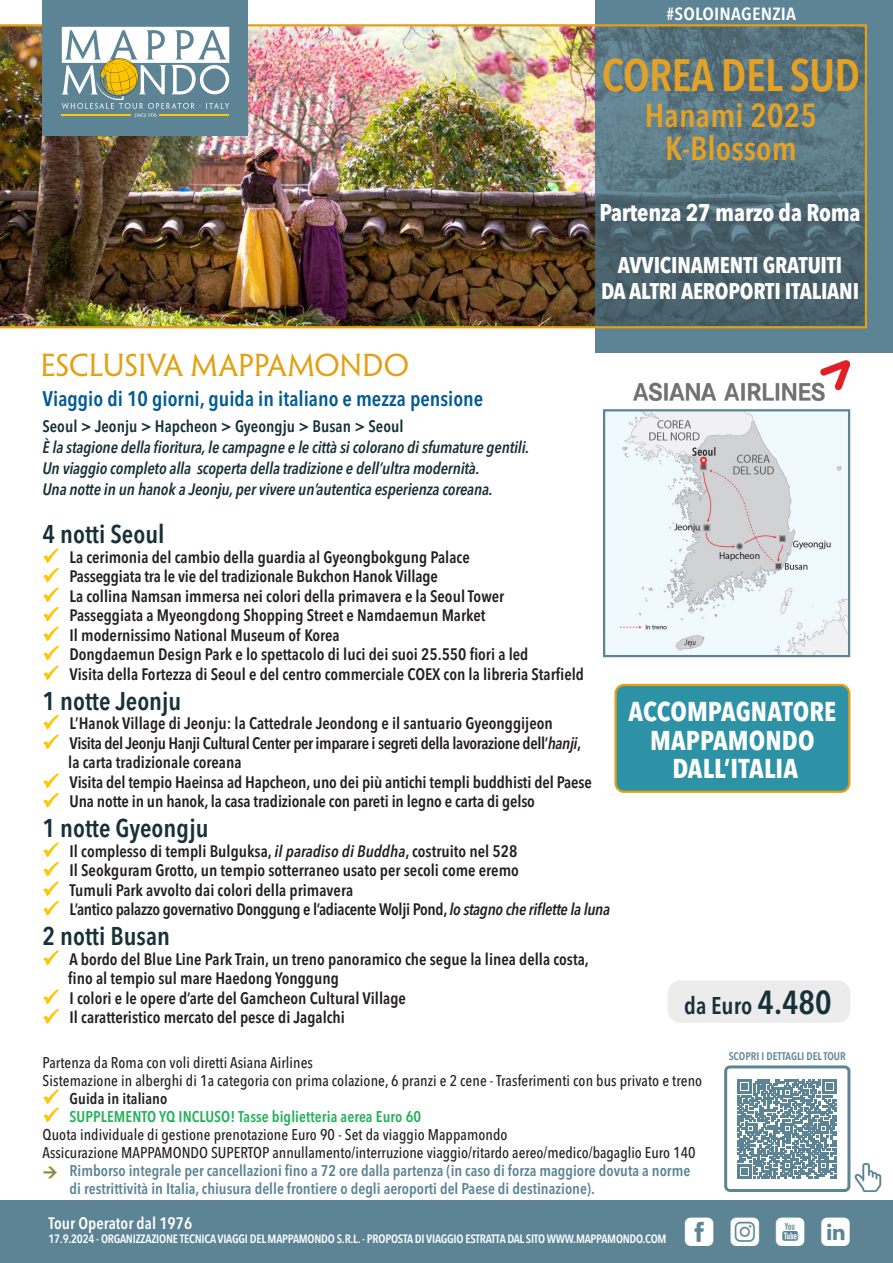
<style>
.page{position:relative;width:893px;height:1263px;background:#fff}
.page>*{position:absolute;margin:0;border:0;box-sizing:border-box;transform-origin:0 0}
.t1{font:600 condensed 45px "Avenir Next LT Pro";letter-spacing:-.01em;color:#e4a225}
.t2{font:36px "Mappamondoutil";color:#fff}
.t3{font:600 condensed 33px "Avenir Next LT Pro";letter-spacing:.005em;color:#e4a225}
.t4{font:28.5px "Penumbra Half Serif Std";color:#e4a013}
.t5{font:700 condensed 27px "Avenir Next LT Pro";letter-spacing:.005em;color:#fff}
.t6{font:600 condensed 25.5px "Avenir Next LT Pro";color:#173138}
.t7{font:700 condensed 24px "Avenir Next LT Pro";letter-spacing:-.01em;color:#fff}
.t8{font:600 condensed 24px "Avenir Next LT Pro";color:#173138}
.t9{font:700 condensed 22.5px "Avenir Next LT Pro";letter-spacing:-.01em;color:#fff}
.t10{font:600 condensed 21px "Avenir Next LT Pro";color:#005b94}
.t11{font:600 condensed 17.55px "Avenir Next LT Pro";letter-spacing:.01em;color:#fff;scale:1.11 1}
.t12{font:600 condensed 16.5px "Avenir Next LT Pro";color:#231f20}
.t13{font:italic 600 condensed 16.5px "Avenir Next LT Pro";letter-spacing:-.01em;color:#173138}
.t14{font:600 condensed 16.5px "Avenir Next LT Pro";letter-spacing:-.02em;color:#231f20}
.t15{font:600 condensed 16.5px "Avenir Next LT Pro";letter-spacing:-.025em;color:#231f20}
.t16{font:600 condensed 16.5px "Avenir Next LT Pro";color:#173138}
.t17{font:600 condensed 16.5px "Avenir Next LT Pro";color:#fff}
.t18{font:500 condensed 15.45px "Avenir Next LT Pro";letter-spacing:.005em;color:#231f20}
.t19{font:600 condensed 15.45px/18px "Avenir Next LT Pro";color:#5c8495}
.t20{font:600 condensed 15.45px "Avenir Next LT Pro";letter-spacing:.005em;color:#21b259}
.t21{font:600 condensed 15.45px "Avenir Next LT Pro";letter-spacing:.005em;color:#231f20}
.t22{font:600 condensed 12px "Avenir Next LT Pro";letter-spacing:-.02em;color:#fff}
.t23{font:600 condensed 10.95px "Avenir Next LT Pro";color:#5c8495}
.s1{font-style:italic}
.s2{font-size:33px}
</style>
<div class="page">
<div style="left:0;top:1200px;width:893px;height:63px;background:#5c8495"></div>
<div style="left:668px;top:980px;width:182px;height:43px;background:#ececec;border-radius:13px"></div>
<div style="left:595px;top:0;width:298px;height:353px;background:#5c8495"></div>
<img style="left:606px;top:412px;width:241px;height:242px">
<div style="left:603px;top:409px;width:247px;height:248px;border:2px solid #5c8495"></div>
<img style="left:0;top:24px;width:867px;height:304px">
<div style="left:42px;top:0;width:206px;height:136px;background:#5c8495"></div>
<svg style="left:62px;top:27px;width:167px;height:90px"></svg>
<div style="left:724px;top:1065px;width:126px;height:127px;border:3px solid #5c8495;border-radius:4px"></div>
<svg style="left:737px;top:1079px;width:100px;height:99px"></svg>
<img style="left:855px;top:1163px;width:26px;height:28px">
<div style="left:616px;top:685px;width:233px;height:107px;background:#2d92a5;border-radius:9px"></div>
<div style="left:614px;top:684px;width:236px;height:109px;border:2px solid #e4a013;border-radius:9px"></div>
<img style="left:634px;top:360px;width:215px;height:41px">
<p class="t11" style="left:667px;top:3px;width:118px">#SOLOINAGENZIA</p>
<p class="t1" style="left:602px;top:48px;width:260px">COREA DEL SUD</p>
<p class="t3" style="left:645px;top:96px;width:174px">Hanami 2025</p>
<p class="t3" style="left:665px;top:129px;width:133px">K-Blossom</p>
<p class="t4" style="left:40px;top:348px;width:370px">ESCLUSIVA MAPPAMONDO</p>
<p class="t10" style="left:43px;top:386px;width:442px">Viaggio di 10 giorni, guida in italiano e mezza pensione</p>
<p class="t16" style="left:43px;top:416px;width:362px">Seoul &gt; Jeonju &gt; Hapcheon &gt; Gyeongju &gt; Busan &gt; Seoul</p>
<p class="t13" style="left:43px;top:437px;width:488px">È la stagione della fioritura, le campagne e le città si colorano di sfumature gentili.</p>
<p class="t13" style="left:43px;top:458px;width:439px">Un viaggio completo alla scoperta della tradizione e dell’ultra modernità.</p>
<p class="t13" style="left:43px;top:479px;width:452px">Una notte in un hanok a Jeonju, per vivere un’autentica esperienza coreana.</p>
<p class="t7" style="left:599px;top:198px;width:263px">Partenza 27 marzo da Roma</p>
<p class="t9" style="left:618px;top:252px;width:226px">AVVICINAMENTI GRATUITI</p>
<p class="t9" style="left:601px;top:277px;width:259px">DA ALTRI AEROPORTI ITALIANI</p>
<p class="t6" style="left:43px;top:519px;width:124px">4 notti Seoul</p>
<p class="t12" style="left:70px;top:547px;width:402px">La cerimonia del cambio della guardia al Gyeongbokgung Palace</p>
<p class="t12" style="left:70px;top:566px;width:370px">Passeggiata tra le vie del tradizionale Bukchon Hanok Village</p>
<p class="t12" style="left:70px;top:586px;width:436px">La collina Namsan immersa nei colori della primavera e la Seoul Tower</p>
<p class="t12" style="left:70px;top:605px;width:418px">Passeggiata a Myeongdong Shopping Street e Namdaemun Market</p>
<p class="t12" style="left:70px;top:625px;width:272px">Il modernissimo National Museum of Korea</p>
<p class="t12" style="left:70px;top:644px;width:460px">Dongdaemun Design Park e lo spettacolo di luci dei suoi 25.550 fiori a led</p>
<p class="t12" style="left:70px;top:664px;width:516px">Visita della Fortezza di Seoul e del centro commerciale COEX con la libreria Starfield</p>
<p class="t6" style="left:43px;top:685px;width:140px">1 notte Jeonju</p>
<p class="t12" style="left:70px;top:713px;width:485px">L’Hanok Village di Jeonju: la Cattedrale Jeondong e il santuario Gyeonggijeon</p>
<p class="t15" style="left:70px;top:733px;width:513px">Visita del Jeonju Hanji Cultural Center per imparare i segreti della lavorazione dell’<span class="s1">hanji</span>,</p>
<p class="t12" style="left:68px;top:752px;width:175px">la carta tradizionale coreana</p>
<p class="t12" style="left:70px;top:772px;width:524px">Visita del tempio Haeinsa ad Hapcheon, uno dei più antichi templi buddhisti del Paese</p>
<p class="t12" style="left:70px;top:791px;width:467px">Una notte in un hanok, la casa tradizionale con pareti in legno e carta di gelso</p>
<p class="t6" style="left:43px;top:813px;width:168px">1 notte Gyeongju</p>
<p class="t12" style="left:70px;top:841px;width:449px">Il complesso di templi Bulguksa, <span class="s1">il paradiso di Buddha</span>, costruito nel 528</p>
<p class="t12" style="left:70px;top:860px;width:451px">Il Seokguram Grotto, un tempio sotterraneo usato per secoli come eremo</p>
<p class="t12" style="left:70px;top:880px;width:285px">Tumuli Park avvolto dai colori della primavera</p>
<p class="t14" style="left:70px;top:899px;width:542px">L’antico palazzo governativo Donggung e l’adiacente Wolji Pond, <span class="s1">lo stagno che riflette la luna</span></p>
<p class="t6" style="left:43px;top:921px;width:129px">2 notti Busan</p>
<p class="t12" style="left:70px;top:949px;width:521px">A bordo del Blue Line Park Train, un treno panoramico che segue la linea della costa,</p>
<p class="t12" style="left:68px;top:968px;width:272px">fino al tempio sul mare Haedong Yonggung</p>
<p class="t12" style="left:70px;top:988px;width:338px">I colori e le opere d’arte del Gamcheon Cultural Village</p>
<p class="t12" style="left:70px;top:1007px;width:277px">Il caratteristico mercato del pesce di Jagalchi</p>
<p class="t18" style="left:43px;top:1053px;width:272px">Partenza da Roma con voli diretti Asiana Airlines</p>
<p class="t18" style="left:43px;top:1071px;width:661px">Sistemazione in alberghi di 1a categoria con prima colazione, 6 pranzi e 2 cene - Trasferimenti con bus privato e treno</p>
<p class="t21" style="left:70px;top:1089px;width:99px">Guida in italiano</p>
<p class="t20" style="left:70px;top:1107px;width:353px">SUPPLEMENTO YQ INCLUSO! Tasse biglietteria aerea Euro 60</p>
<p class="t18" style="left:43px;top:1125px;width:466px">Quota individuale di gestione prenotazione Euro 90 - Set da viaggio Mappamondo</p>
<p class="t18" style="left:43px;top:1143px;width:654px">Assicurazione MAPPAMONDO SUPERTOP annullamento/interruzione viaggio/ritardo aereo/medico/bagaglio Euro 140</p>
<p class="t19" style="left:70px;top:1161px;width:622px">Rimborso integrale per cancellazioni fino a 72 ore dalla partenza (in caso di forza maggiore dovuta a norme di restrittività in Italia, chiusura delle frontiere o degli aeroporti del Paese di destinazione).</p>
<p class="t5" style="left:628px;top:695px;width:209px">ACCOMPAGNATORE</p>
<p class="t5" style="left:650px;top:724px;width:166px">MAPPAMONDO</p>
<p class="t5" style="left:672px;top:752px;width:127px">DALL’ITALIA</p>
<p class="t8" style="left:684px;top:991px;width:149px">da Euro <span class="s2">4.480</span></p>
<p class="t23" style="left:729px;top:1049px;width:118px">SCOPRI I DETTAGLI DEL TOUR</p>
<p class="t17" style="left:48px;top:1213px;width:145px">Tour Operator dal 1976</p>
<p class="t22" style="left:48px;top:1231px;width:620px">17.9.2024 - ORGANIZZAZIONE TECNICA VIAGGI DEL MAPPAMONDO S.R.L. - PROPOSTA DI VIAGGIO ESTRATTA DAL SITO WWW.MAPPAMONDO.COM</p>
<p class="t2" style="left:685px;top:1212px;width:167px">fiyl</p>
</div>
